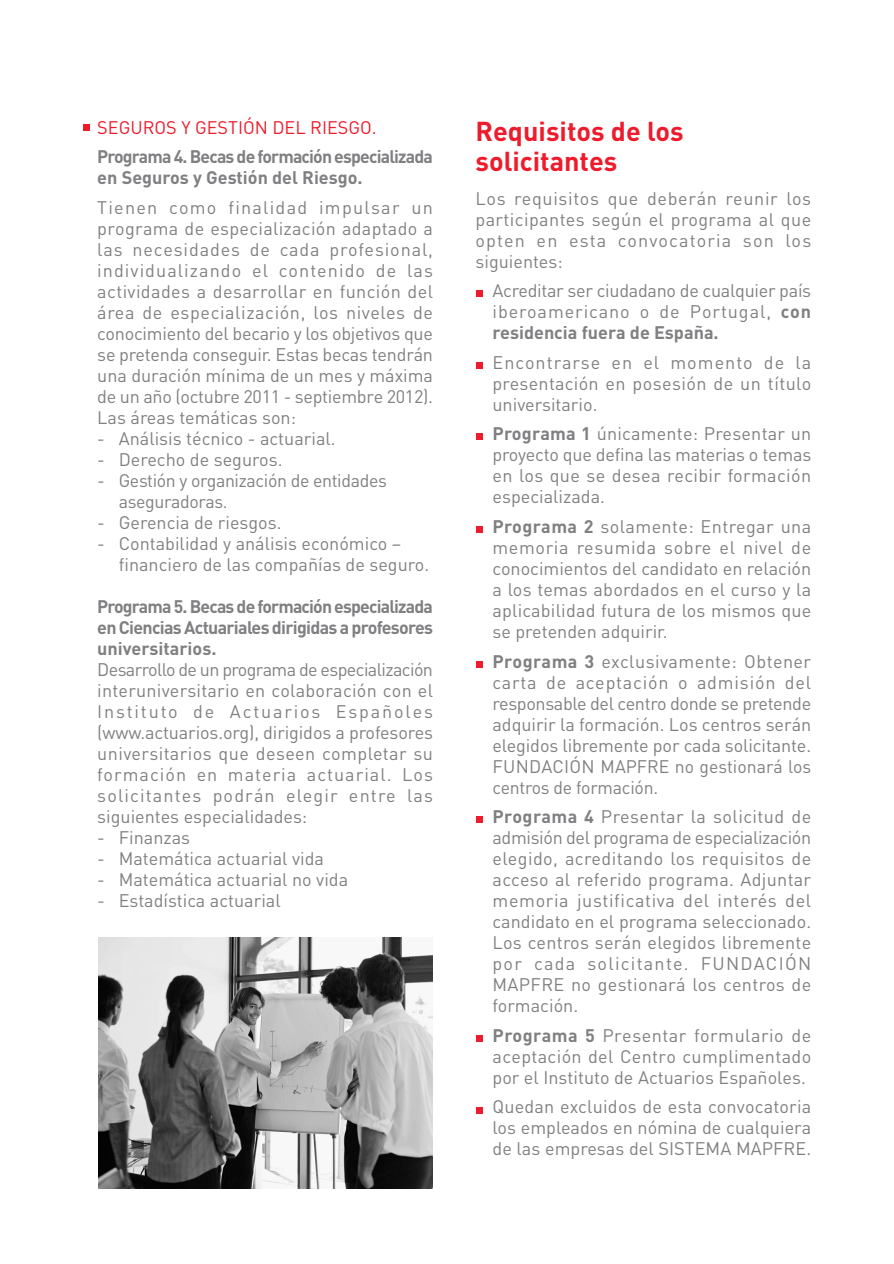
<style>
.page{position:relative;width:894px;height:1264px;background:#fff}
.page>*{position:absolute;margin:0;border:0;box-sizing:border-box;transform-origin:0 0}
.t1{font:700 27px/30px "DIN";color:#ee1b2c}
.t2{font:18px/21px "DIN";color:#808083;text-align:justify}
.t3{font:700 18px/21px "DIN";letter-spacing:-.04em;color:#808083}
.t4{font:18px/21px "DIN";letter-spacing:-.02em;color:#808083}
.t5{font:18px "DIN";color:#ee1b2c}
.s1{font-weight:700}
</style>
<div class="page">
<img style="left:98px;top:937px;width:334px;height:251px">
<div style="left:476px;top:290px;width:7px;height:7px;background:#ee1b2c"></div>
<div style="left:476px;top:660px;width:7px;height:7px;background:#ee1b2c"></div>
<div style="left:476px;top:816px;width:7px;height:7px;background:#ee1b2c"></div>
<div style="left:83px;top:124px;width:6px;height:7px;background:#ee1b2c"></div>
<div style="left:476px;top:433px;width:7px;height:7px;background:#ee1b2c"></div>
<div style="left:476px;top:526px;width:7px;height:7px;background:#ee1b2c"></div>
<div style="left:476px;top:1034px;width:7px;height:7px;background:#ee1b2c"></div>
<div style="left:476px;top:1106px;width:7px;height:7px;background:#ee1b2c"></div>
<div style="left:476px;top:362px;width:7px;height:6px;background:#ee1b2c"></div>
<p class="t5" style="left:97px;top:121px;width:281px">SEGUROS Y GESTIÓN DEL RIESGO.</p>
<p class="t3" style="left:97px;top:148px;width:337px">Programa 4. Becas de formación especializada en Seguros y Gestión del Riesgo.</p>
<p class="t2" style="left:97px;top:198px;width:337px">Tienen como finalidad impulsar un programa de especialización adaptado a las necesidades de cada profesional, individualizando el contenido de las actividades a desarrollar en función del área de especialización, los niveles de conocimiento del becario y los objetivos que se pretenda conseguir. Estas becas tendrán una duración mínima de un mes y máxima de un año (octubre 2011 - septiembre 2012).<br>Las áreas temáticas son:</p>
<p class="t2" style="left:97px;top:429px;width:240px">- Análisis técnico - actuarial.</p>
<p class="t2" style="left:97px;top:450px;width:187px">- Derecho de seguros.</p>
<p class="t4" style="left:119px;top:471px;width:269px;text-indent:-21px">- Gestión y organización de entidades aseguradoras.</p>
<p class="t2" style="left:97px;top:513px;width:186px">- Gerencia de riesgos.</p>
<p class="t2" style="left:119px;top:534px;width:312px;text-indent:-21px">- Contabilidad y análisis económico – financiero de las compañías de seguro.</p>
<p class="t3" style="left:97px;top:597px;width:337px;text-align:justify">Programa 5. Becas de formación especializada en Ciencias Actuariales dirigidas a profesores universitarios.</p>
<p class="t2" style="left:97px;top:660px;width:337px">Desarrollo de un programa de especialización interuniversitario en colaboración con el Instituto de Actuarios Españoles (www.actuarios.org), dirigidos a profesores universitarios que deseen completar su formación en materia actuarial. Los solicitantes podrán elegir entre las siguientes especialidades:</p>
<p class="t2" style="left:97px;top:828px;width:94px">- Finanzas</p>
<p class="t2" style="left:97px;top:849px;width:228px">- Matemática actuarial vida</p>
<p class="t2" style="left:97px;top:870px;width:252px">- Matemática actuarial no vida</p>
<p class="t2" style="left:97px;top:891px;width:185px">- Estadística actuarial</p>
<h1 class="t1" style="left:475px;top:119px;width:209px">Requisitos de los solicitantes</h1>
<p class="t2" style="left:475px;top:189px;width:337px">Los requisitos que deberán reunir los participantes según el programa al que opten en esta convocatoria son los siguientes:</p>
<p class="t2" style="left:492px;top:282px;width:320px">Acreditar ser ciudadano de cualquier país iberoamericano o de Portugal, <span class="s1">con residencia fuera de España.</span></p>
<p class="t2" style="left:492px;top:353px;width:320px">Encontrarse en el momento de la presentación en posesión de un título universitario.</p>
<p class="t2" style="left:492px;top:425px;width:320px"><span class="s1">Programa 1</span> únicamente: Presentar un proyecto que defina las materias o temas en los que se desea recibir formación especializada.</p>
<p class="t2" style="left:492px;top:517px;width:320px"><span class="s1">Programa 2</span> solamente: Entregar una memoria resumida sobre el nivel de conocimientos del candidato en relación a los temas abordados en el curso y la aplicabilidad futura de los mismos que se pretenden adquirir.</p>
<p class="t2" style="left:492px;top:652px;width:320px"><span class="s1">Programa 3</span> exclusivamente: Obtener carta de aceptación o admisión del responsable del centro donde se pretende adquirir la formación. Los centros serán elegidos libremente por cada solicitante.<br>FUNDACIÓN MAPFRE no gestionará los centros de formación.</p>
<p class="t2" style="left:492px;top:807px;width:320px"><span class="s1">Programa 4</span> Presentar la solicitud de admisión del programa de especialización elegido, acreditando los requisitos de acceso al referido programa. Adjuntar memoria justificativa del interés del candidato en el programa seleccionado.<br>Los centros serán elegidos libremente por cada solicitante. FUNDACIÓN MAPFRE no gestionará los centros de formación.</p>
<p class="t2" style="left:492px;top:1026px;width:320px"><span class="s1">Programa 5</span> Presentar formulario de aceptación del Centro cumplimentado por el Instituto de Actuarios Españoles.</p>
<p class="t2" style="left:492px;top:1097px;width:320px">Quedan excluidos de esta convocatoria los empleados en nómina de cualquiera de las empresas del SISTEMA MAPFRE.</p>
</div>
